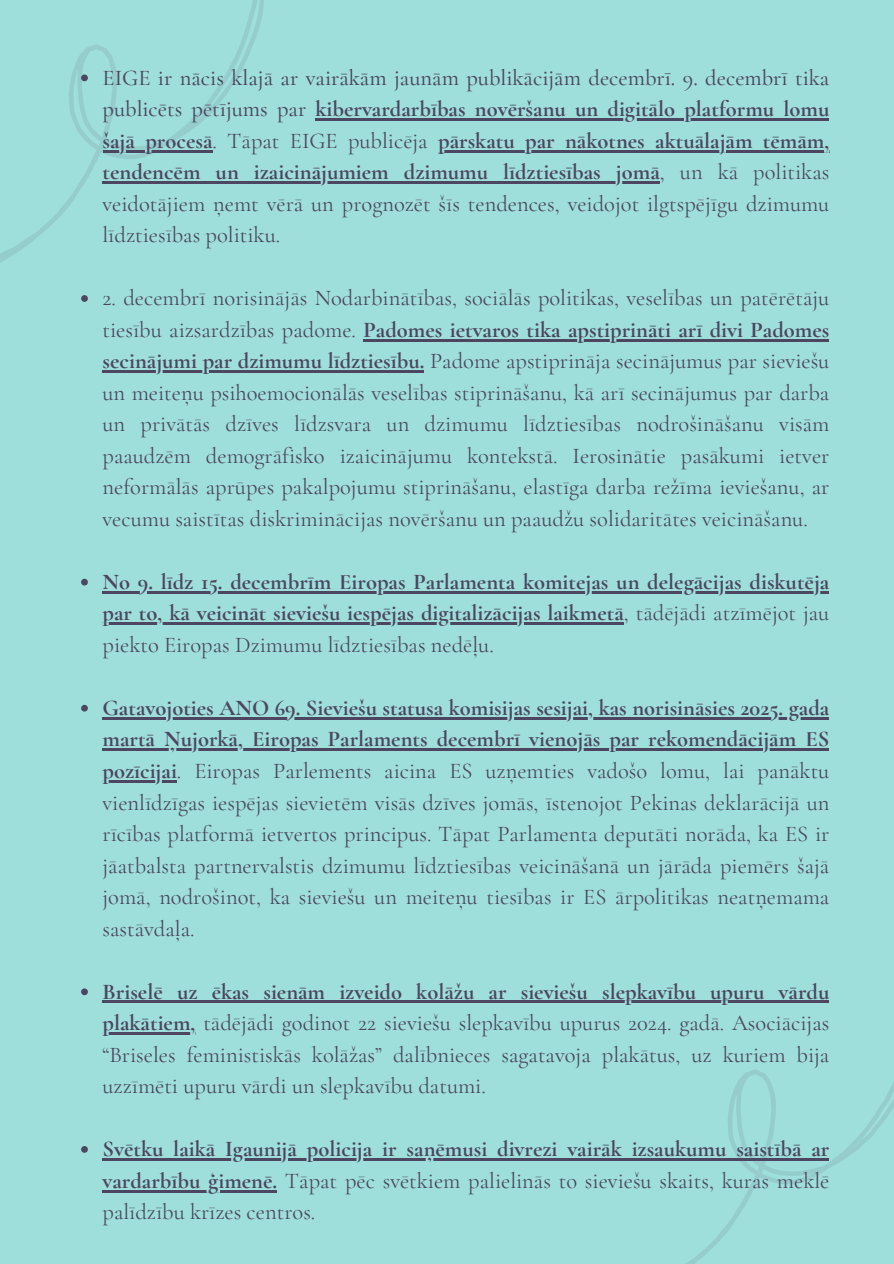
<style>
.page{position:relative;width:894px;height:1264px;background:#fff}
.page>*{position:absolute;margin:0;border:0;box-sizing:border-box;transform-origin:0 0}
.t1{font:22.5px/31.5px "Cormorant Garamond";color:#4c4660;text-align:justify}
.t2{font:700 22.5px/31.5px "Cormorant Garamond";color:#4c4660;text-align:justify}
.t3{font:500 22.5px/31.5px "Cormorant Garamond";color:#4c4660}
.s1{font-weight:700}
.s2{font-weight:400}
</style>
<div class="page">
<div style="left:0;top:0;width:893px;height:1263px;background:#9edfdb"></div>
<svg style="left:0;top:0;width:264px;height:263px"></svg>
<svg style="left:569px;top:1070px;width:324px;height:193px"></svg>
<svg style="left:81px;top:74px;width:7px;height:7px"></svg>
<hr style="left:315px;top:118px;width:514px;height:3px;background:#4c4660">
<hr style="left:102px;top:150px;width:110px;height:2px;background:#4c4660">
<hr style="left:438px;top:150px;width:391px;height:2px;background:#4c4660">
<hr style="left:102px;top:181px;width:557px;height:3px;background:#4c4660">
<svg style="left:81px;top:295px;width:7px;height:7px"></svg>
<hr style="left:363px;top:339px;width:466px;height:2px;background:#4c4660">
<hr style="left:102px;top:370px;width:322px;height:3px;background:#4c4660">
<svg style="left:81px;top:578px;width:7px;height:7px"></svg>
<hr style="left:102px;top:591px;width:727px;height:2px;background:#4c4660">
<hr style="left:102px;top:622px;width:521px;height:3px;background:#4c4660">
<svg style="left:81px;top:704px;width:7px;height:7px"></svg>
<hr style="left:102px;top:717px;width:727px;height:2px;background:#4c4660">
<hr style="left:102px;top:748px;width:727px;height:3px;background:#4c4660">
<hr style="left:102px;top:780px;width:75px;height:2px;background:#4c4660">
<svg style="left:81px;top:988px;width:7px;height:7px"></svg>
<hr style="left:102px;top:1000px;width:727px;height:3px;background:#4c4660">
<hr style="left:102px;top:1032px;width:93px;height:2px;background:#4c4660">
<svg style="left:81px;top:1146px;width:7px;height:6px"></svg>
<hr style="left:102px;top:1158px;width:727px;height:2px;background:#4c4660">
<hr style="left:102px;top:1189px;width:175px;height:3px;background:#4c4660">
<p class="t3" style="left:102px;top:62px;width:728px">EIGE ir nācis klajā ar vairākām jaunām publikācijām decembrī. 9. decembrī tika publicēts pētījums par <span class="s1">kibervardarbības novēršanu un digitālo platformu lomu</span></p>
<p class="t1" style="left:102px;top:125px;width:326px"><span class="s1">šajā procesā</span>. Tāpat EIGE publicēja</p>
<p class="t2" style="left:438px;top:125px;width:392px">pārskatu par nākotnes aktuālajām tēmām,</p>
<p class="t1" style="left:102px;top:156px;width:728px"><span class="s1">tendencēm un izaicinājumiem dzimumu līdztiesības jomā</span>, un kā politikas veidotājiem ņemt vērā un prognozēt šīs tendences, veidojot ilgtspējīgu dzimumu līdztiesības politiku.</p>
<p class="t1" style="left:102px;top:282px;width:728px">2. decembrī norisinājās Nodarbinātības, sociālās politikas, veselības un patērētāju tiesību aizsardzības padome. <span class="s1">Padomes ietvaros tika apstiprināti arī divi Padomes</span></p>
<p class="t1" style="left:102px;top:345px;width:728px"><span class="s1">secinājumi par dzimumu līdztiesību.</span> Padome apstiprināja secinājumus par sieviešu un meiteņu psihoemocionālās veselības stiprināšanu, kā arī secinājumus par darba un privātās dzīves līdzsvara un dzimumu līdztiesības nodrošināšanu visām paaudzēm demogrāfisko izaicinājumu kontekstā. Ierosinātie pasākumi ietver neformālās aprūpes pakalpojumu stiprināšanu, elastīga darba režīma ieviešanu, ar vecumu saistītas diskriminācijas novēršanu un paaudžu solidaritātes veicināšanu.</p>
<p class="t2" style="left:102px;top:566px;width:728px">No 9. līdz 15. decembrīm Eiropas Parlamenta komitejas un delegācijas diskutēja</p>
<p class="t1" style="left:102px;top:597px;width:728px"><span class="s1">par to, kā veicināt sieviešu iespējas digitalizācijas laikmetā</span>, tādējādi atzīmējot jau piekto Eiropas Dzimumu līdztiesības nedēļu.</p>
<p class="t2" style="left:102px;top:692px;width:728px">Gatavojoties ANO 69. Sieviešu statusa komisijas sesijai, kas norisināsies 2025. gada</p>
<p class="t2" style="left:102px;top:723px;width:728px">martā Ņujorkā, Eiropas Parlaments decembrī vienojās par rekomendācijām ES</p>
<p class="t1" style="left:102px;top:755px;width:728px"><span class="s1">pozīcijai</span>. Eiropas Parlements aicina ES uzņemties vadošo lomu, lai panāktu vienlīdzīgas iespējas sievietēm visās dzīves jomās, īstenojot Pekinas deklarācijā un rīcības platformā ietvertos principus. Tāpat Parlamenta deputāti norāda, ka ES ir jāatbalsta partnervalstis dzimumu līdztiesības veicināšanā un jārāda piemērs šajā jomā, nodrošinot, ka sieviešu un meiteņu tiesības ir ES ārpolitikas neatņemama sastāvdaļa.</p>
<p class="t1" style="left:102px;top:975px;width:728px"><span class="s1">Briselē uz ēkas sienām izveido kolāžu ar sieviešu slepkavību upuru vārdu plakātiem,</span> tādējādi godinot 22 sieviešu slepkavību upurus 2024. gadā. Asociācijas “Briseles feministiskās kolāžas” dalībnieces sagatavoja plakātus, uz kuriem bija uzzīmēti upuru vārdi un slepkavību datumi.</p>
<p class="t2" style="left:102px;top:1133px;width:728px">Svētku laikā Igaunijā policija ir saņēmusi divrezi vairāk izsaukumu saistībā ar vardarbību ģimenē. <span class="s2">Tāpat pēc svētkiem palielinās to sieviešu skaits, kuras meklē palīdzību krīzes centros.</span></p>
</div>
